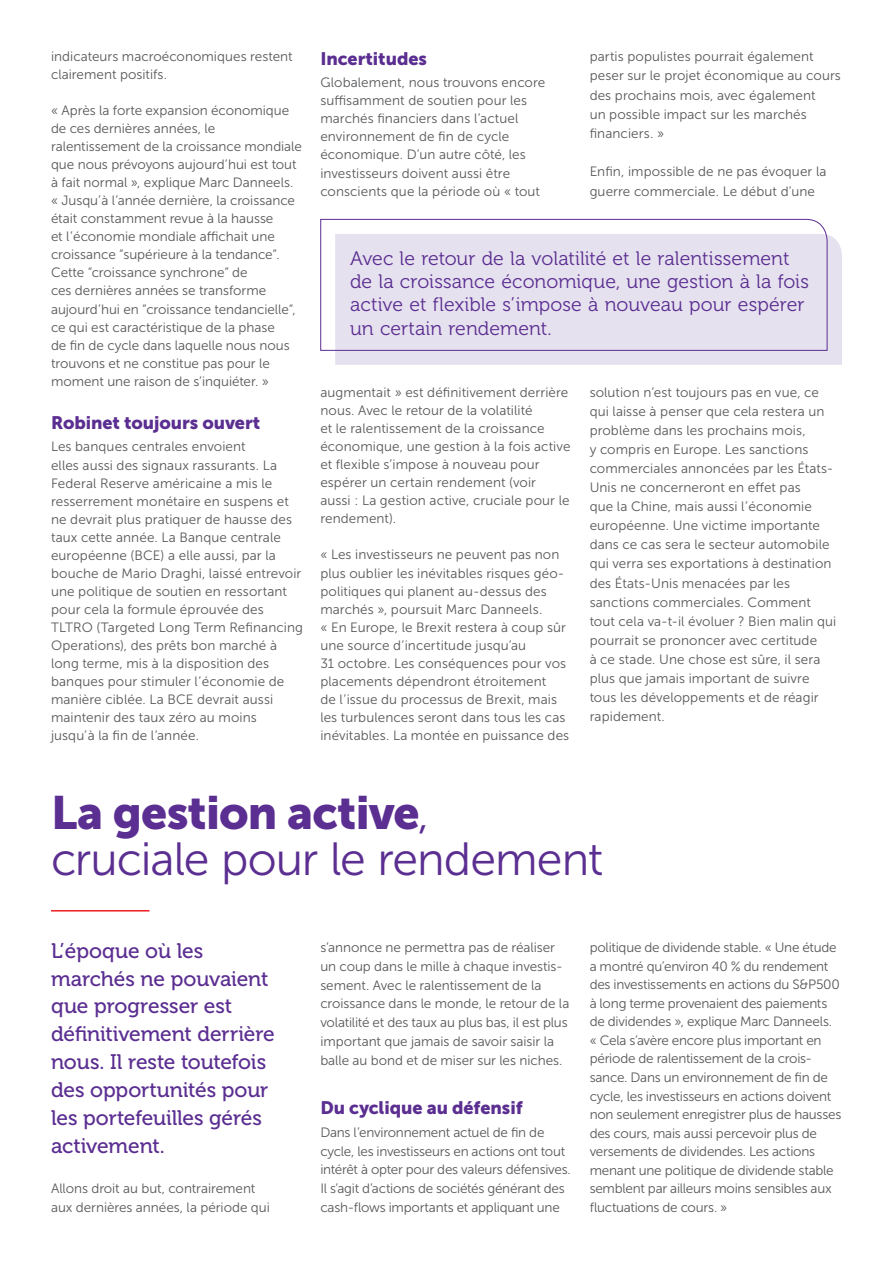
<style>
.page{position:relative;width:893px;height:1263px;background:#fff}
.page>*{position:absolute;margin:0;border:0;box-sizing:border-box;transform-origin:0 0}
.t1{font:46.5px/46.5px "Museo Sans 300";letter-spacing:-.02em;color:#5b2e91}
.t2{font:21px/27.9px "Museo 500";letter-spacing:-.005em;color:#5b2e91}
.Normal_e{font:19.5px/23.4px "Museo 300";color:#5b2e91}
.titre_c15{font:18px "Museo Sans 900";letter-spacing:-.005em;color:#5b2e91}
.body_c_8_5_10_5{font:13.5px/18px "Museo Sans 300";letter-spacing:.005em;color:#57585a}
.titre_c15-2{font:13.5px/18.6px "Museo Sans 300";letter-spacing:-.015em;color:#57585a}
.s1{font-family:"Museo Sans 900"}
</style>
<div class="page">
<div style="left:335px;top:235px;width:507px;height:130px;background:#e6e1ef"></div>
<svg style="left:320px;top:219px;width:508px;height:132px;background:#e6e1ef"></svg>
<hr style="left:51px;top:910px;width:99px;height:1px;background:#ee1d23">
<p class="body_c_8_5_10_5" style="left:51px;top:48px;width:243px">indicateurs macroéconomiques restent clairement positifs.</p>
<p class="body_c_8_5_10_5" style="left:51px;top:102px;width:252px">« Après la forte expansion économique de ces dernières années, le ralentissement de la croissance mondiale que nous prévoyons aujourd’hui est tout à fait normal », explique Marc Danneels. « Jusqu’à l’année dernière, la croissance était constamment revue à la hausse<br>et l’économie mondiale affichait une croissance “supérieure à la tendance“.<br>Cette “croissance synchrone“ de<br>ces dernières années se transforme aujourd’hui en “croissance tendancielle“, ce qui est caractéristique de la phase<br>de fin de cycle dans laquelle nous nous trouvons et ne constitue pas pour le moment une raison de s’inquiéter. »</p>
<p class="titre_c15" style="left:51px;top:413px;width:211px">Robinet toujours ouvert</p>
<p class="body_c_8_5_10_5" style="left:51px;top:438px;width:254px">Les banques centrales envoient<br>elles aussi des signaux rassurants. La Federal Reserve américaine a mis le resserrement monétaire en suspens et ne devrait plus pratiquer de hausse des taux cette année. La Banque centrale européenne (BCE) a elle aussi, par la bouche de Mario Draghi, laissé entrevoir une politique de soutien en ressortant pour cela la formule éprouvée des TLTRO (Targeted Long Term Refinancing Operations), des prêts bon marché à long terme, mis à la disposition des banques pour stimuler l’économie de manière ciblée. La BCE devrait aussi maintenir des taux zéro au moins jusqu’à la fin de l’année.</p>
<p class="titre_c15" style="left:320px;top:48px;width:108px">Incertitudes</p>
<p class="body_c_8_5_10_5" style="left:320px;top:73px;width:226px">Globalement, nous trouvons encore suffisamment de soutien pour les marchés financiers dans l’actuel environnement de fin de cycle économique. D’un autre côté, les investisseurs doivent aussi être conscients que la période où « tout</p>
<p class="body_c_8_5_10_5" style="left:590px;top:47px;width:253px;line-height:19.2px">partis populistes pourrait également peser sur le projet économique au cours des prochains mois, avec également<br>un possible impact sur les marchés financiers. »</p>
<p class="body_c_8_5_10_5" style="left:590px;top:162px;width:238px;line-height:19.2px">Enfin, impossible de ne pas évoquer la guerre commerciale. Le début d’une</p>
<p class="Normal_e" style="left:350px;top:247px;width:460px">Avec le retour de la volatilité et le ralentissement de la croissance économique, une gestion à la fois active et flexible s’impose à nouveau pour espérer un certain rendement.</p>
<p class="body_c_8_5_10_5" style="left:320px;top:384px;width:252px">augmentait » est définitivement derrière nous. Avec le retour de la volatilité<br>et le ralentissement de la croissance économique, une gestion à la fois active et flexible s’impose à nouveau pour espérer un certain rendement (voir<br>aussi : La gestion active, cruciale pour le rendement).</p>
<p class="body_c_8_5_10_5" style="left:320px;top:546px;width:250px">« Les investisseurs ne peuvent pas non plus oublier les inévitables risques géo&shy;politiques qui planent au-dessus des marchés », poursuit Marc Danneels.<br>« En Europe, le Brexit restera à coup sûr une source d’incertitude jusqu’au<br>31 octobre. Les conséquences pour vos placements dépendront étroitement<br>de l’issue du processus de Brexit, mais les turbulences seront dans tous les cas inévitables. La montée en puissance des</p>
<p class="body_c_8_5_10_5" style="left:590px;top:383px;width:248px;line-height:19px">solution n’est toujours pas en vue, ce qui laisse à penser que cela restera un problème dans les prochains mois,<br>y compris en Europe. Les sanctions commerciales annoncées par les États-Unis ne concerneront en effet pas<br>que la Chine, mais aussi l’économie européenne. Une victime importante dans ce cas sera le secteur automobile qui verra ses exportations à destination des États-Unis menacées par les sanctions commerciales. Comment tout cela va-t-il évoluer ? Bien malin qui pourrait se prononcer avec certitude<br>à ce stade. Une chose est sûre, il sera plus que jamais important de suivre tous les développements et de réagir rapidement.</p>
<p class="t1" style="left:51px;top:790px;width:554px"><span class="s1">La gestion active</span>,<br>cruciale pour le rendement</p>
<p class="t2" style="left:51px;top:937px;width:225px">L’époque où les marchés ne pouvaient que progresser est définitivement derrière nous. Il reste toutefois des opportunités pour les portefeuilles gérés activement.</p>
<p class="titre_c15-2" style="left:51px;top:1179px;width:220px">Allons droit au but, contrairement aux dernières années, la période qui</p>
<p class="titre_c15-2" style="left:320px;top:938px;width:251px">s’annonce ne permettra pas de réaliser un coup dans le mille à chaque investis&shy;sement. Avec le ralentissement de la croissance dans le monde, le retour de la volatilité et des taux au plus bas, il est plus important que jamais de savoir saisir la balle au bond et de miser sur les niches.</p>
<p class="titre_c15" style="left:320px;top:1097px;width:204px">Du cyclique au défensif</p>
<p class="titre_c15-2" style="left:320px;top:1123px;width:252px">Dans l’environnement actuel de fin de cycle, les investisseurs en actions ont tout intérêt à opter pour des valeurs défensives.<br>Il s’agit d’actions de sociétés générant des cash-flows importants et appliquant une</p>
<p class="titre_c15-2" style="left:590px;top:938px;width:253px">politique de dividende stable. « Une étude a montré qu’environ 40 % du rendement des investissements en actions du S&amp;P500 à long terme provenaient des paiements de dividendes », explique Marc Danneels. « Cela s’avère encore plus important en période de ralentissement de la crois&shy;sance. Dans un environnement de fin de cycle, les investisseurs en actions doivent non seulement enregistrer plus de hausses des cours, mais aussi percevoir plus de versements de dividendes. Les actions menant une politique de dividende stable semblent par ailleurs moins sensibles aux fluctuations de cours. »</p>
</div>
